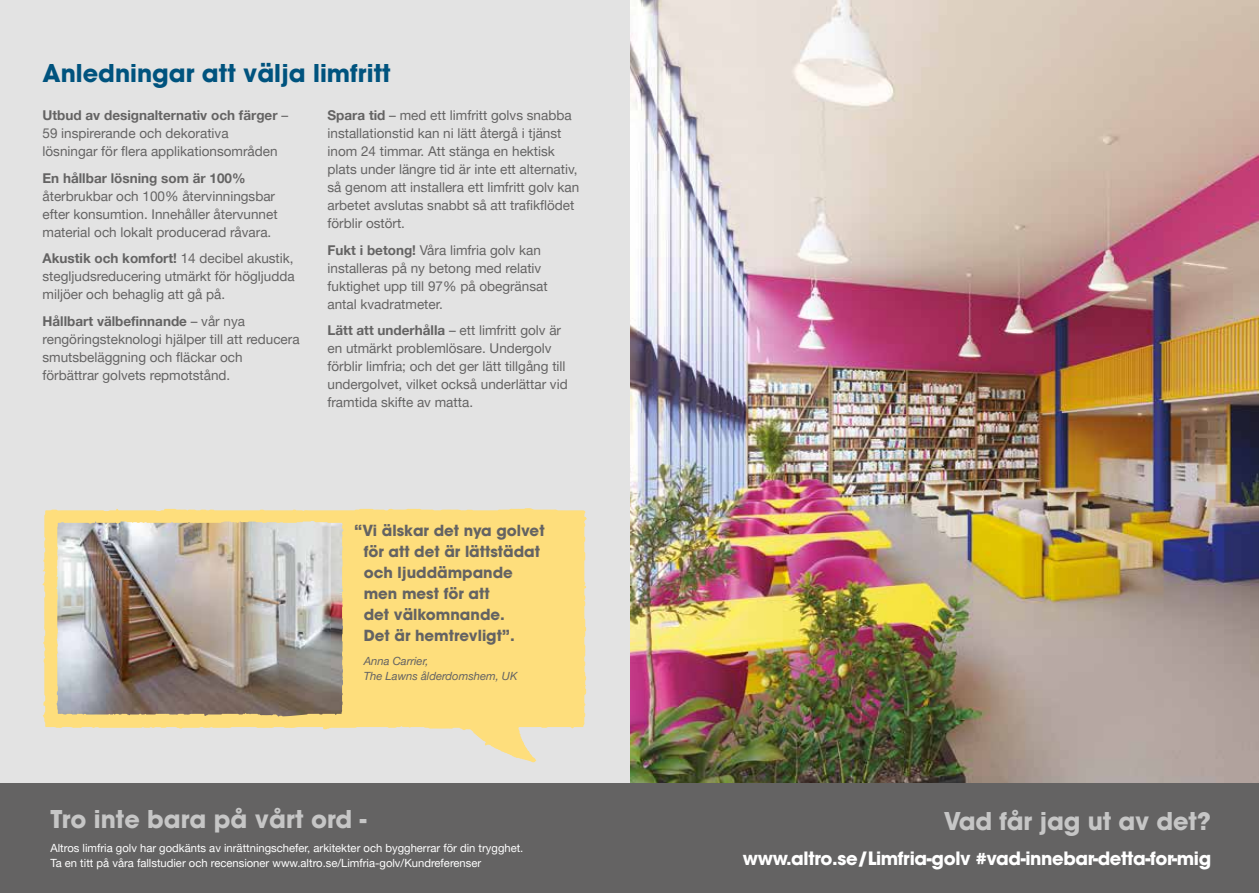
<style>
.page{position:relative;width:1259px;height:893px;background:#fff}
.page>*{position:absolute;margin:0;border:0;box-sizing:border-box;transform-origin:0 0}
.t1{font:700 24px "Avant Garde";color:#c6c6c6}
.t2{font:700 24px "Avant Garde";color:#00537e}
.t3{font:700 18px "Avant Garde";letter-spacing:-.02em;color:#fff}
.t4{font:700 15px/21px "Avant Garde";color:#646363}
.t5{font:13.5px/18px "Helvetica Neue LT Pro";color:#646363}
.t6{font:700 13.5px "Helvetica Neue LT Pro";color:#646363}
.t7{font:11.25px/15px "Helvetica Neue LT Pro";color:#fff}
.t8{font:italic 11.25px/15.5px "Helvetica Neue LT Pro";color:#646363}
.s1{font-weight:700}
</style>
<div class="page">
<img style="left:629px;top:0;width:630px;height:783px">
<div style="left:0;top:0;width:629px;height:786px;background:#e3e3e3"></div>
<div style="left:0;top:783px;width:1259px;height:110px;background:#646363"></div>
<svg style="left:42px;top:508px;width:545px;height:254px;fill:#fede7c"></svg>
<img style="left:56px;top:521px;width:287px;height:196px">
<img style="left:93px;top:521px;width:218px;height:3px">
<h1 class="t2" style="left:43px;top:57px;width:350px">Anledningar att välja limfritt</h1>
<p class="t5" style="left:43px;top:106px;width:247px"><span class="s1">Utbud av designalternativ och färger</span> –<br>59 inspirerande och dekorativa<br>lösningar för flera applikationsområden</p>
<p class="t6" style="left:43px;top:170px;width:204px">En hållbar lösning som är 100%</p>
<p class="t5" style="left:43px;top:187px;width:237px">återbrukbar och 100% återvinningsbar efter konsumtion. Innehåller återvunnet material och lokalt producerad råvara.</p>
<p class="t5" style="left:43px;top:249px;width:254px;text-align:justify"><span class="s1">Akustik och komfort!</span> 14 decibel akustik, stegljudsreducering utmärkt för högljudda miljöer och behaglig att gå på.</p>
<p class="t5" style="left:43px;top:312px;width:259px"><span class="s1">Hållbart välbefinnande</span> – vår nya rengöringsteknologi hjälper till att reducera smutsbeläggning och fläckar och förbättrar golvets repmotstånd.</p>
<p class="t5" style="left:327px;top:106px;width:253px"><span class="s1">Spara tid</span> – med ett limfritt golvs snabba installationstid kan ni lätt återgå i tjänst inom 24 timmar. Att stänga en hektisk plats under längre tid är inte ett alternativ, så genom att installera ett limfritt golv kan arbetet avslutas snabbt så att trafikflödet förblir ostört.</p>
<p class="t5" style="left:327px;top:240px;width:222px"><span class="s1">Fukt i betong!</span> Våra limfria golv kan installeras på ny betong med relativ fuktighet upp till 97% på obegränsat antal kvadratmeter.</p>
<p class="t5" style="left:327px;top:321px;width:242px"><span class="s1">Lätt att underhålla</span> – ett limfritt golv är en utmärkt problemlösare. Undergolv förblir limfria; och det ger lätt tillgång till undergolvet, vilket också underlättar vid framtida skifte av matta.</p>
<p class="t4" style="left:364px;top:520px;width:182px;text-indent:-10px">“Vi älskar det nya golvet för att det är lättstädat och ljuddämpande men mest för att<br>det välkomnande.<br>Det är hemtrevligt”.</p>
<p class="t8" style="left:364px;top:653px;width:155px">Anna Carrier,<br>The Lawns ålderdomshem, UK</p>
<h1 class="t1" style="left:50px;top:804px;width:317px">Tro inte bara på vårt ord -</h1>
<p class="t7" style="left:50px;top:840px;width:474px">Altros limfria golv har godkänts av inrättningschefer, arkitekter och byggherrar för din trygghet.<br>Ta en titt på våra fallstudier och recensioner www.altro.se/Limfria-golv/Kundreferenser</p>
<h1 class="t1" style="left:943px;top:806px;width:269px">Vad får jag ut av det?</h1>
<h2 class="t3" style="left:743px;top:846px;width:470px">www.altro.se/Limfria-golv #vad-innebar-detta-for-mig</h2>
</div>
